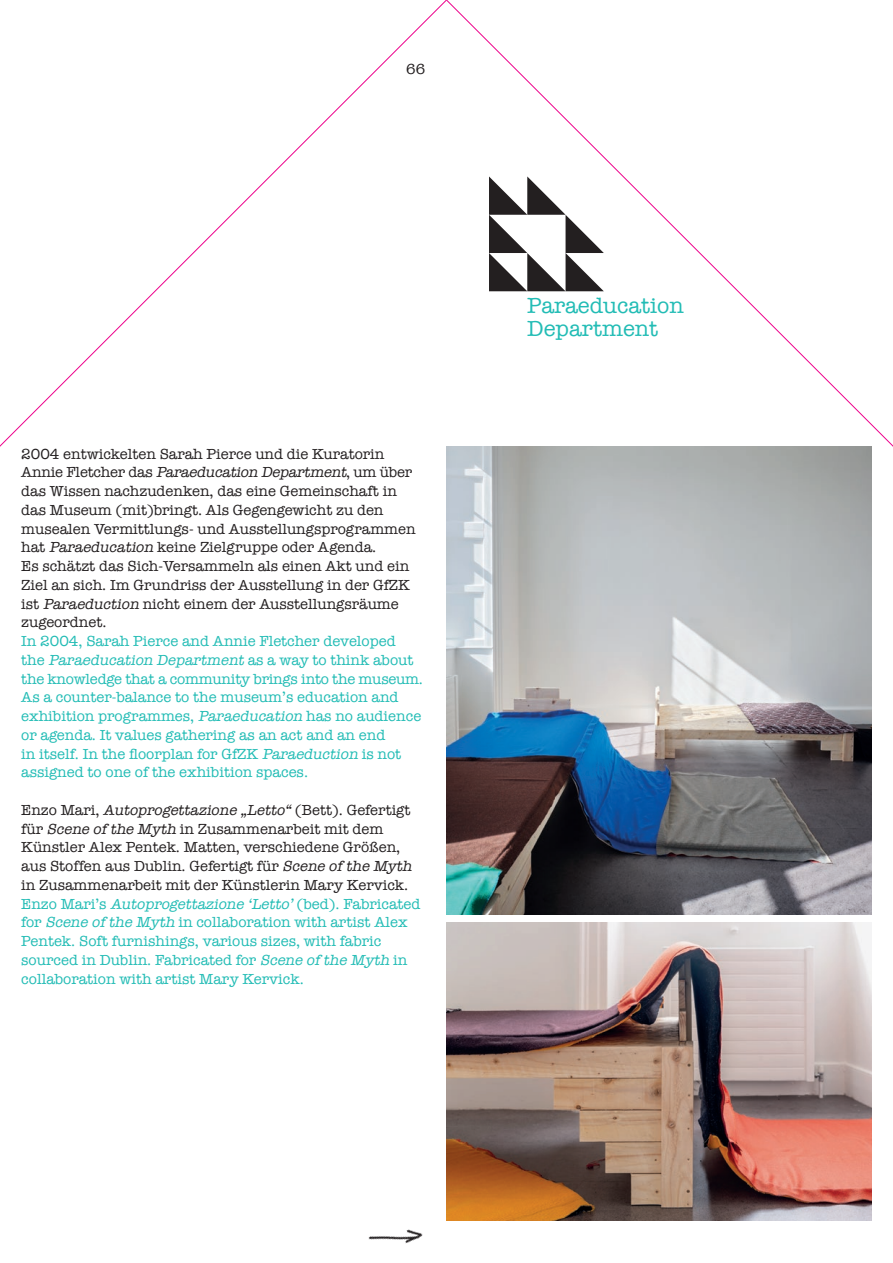
<style>
.page{position:relative;width:893px;height:1263px;background:#fff}
.page>*{position:absolute;margin:0;border:0;box-sizing:border-box;transform-origin:0 0}
.t1{font:22.5px/22.5px "American Typewriter";color:#22bcb5}
.t2{font:15px/18.8px "American Typewriter";color:#231f20}
.t3{font:15px/18.8px "American Typewriter";color:#22bcb5}
.s1{font-style:italic}
.s2{color:#22bcb5}
.s3{font-style:italic;color:#22bcb5}
</style>
<div class="page">
<img style="left:368px;top:1229px;width:55px;height:14px">
<img style="left:447px;top:460px;width:425px;height:454px">
<img style="left:446px;top:923px;width:426px;height:297px">
<svg style="left:448px;top:1px;width:445px;height:459px"></svg>
<svg style="left:0;top:0;width:448px;height:460px"></svg>
<p class="t2" style="left:406px;top:59px;width:21px">66</p>
<p class="t2" style="left:21px;top:444px;width:396px">2004 entwickelten Sarah Pierce und die Kuratorin<br>A n n i e F l e t c h e r d a s <span class="s1">Paraeducation Department</span>, u m üb e r das Wissen nachzudenken, das eine Gemeinschaft in das Museum (mit)bringt. Als Gegengewicht zu den musealen Vermittlungs- und Ausstellungsprogrammen hat <span class="s1">Paraeducation</span> keine Zielgruppe oder Agenda.<br>Es schätzt das Sich-Versammeln als einen Akt und ein Ziel an sich. Im Grundriss der Ausstellung in der GfZK ist <span class="s1">Paraeduction</span> nicht einem der Ausstellungsräume zugeordnet.</p>
<p class="t3" style="left:21px;top:631px;width:403px">In 2004, Sarah Pierce and Annie Fletcher developed<br>t h e <span class="s1">Paraeducation Department</span>a s a w ay t o t h i n k ab o u t the knowledge that a community brings into the museum.<br>As a counter-balance to the museum’s education and exhibition programmes, <span class="s1">Paraeducation</span> has no audience or agenda. It values gathering as an act and an end<br>in itself. In the floorplan for GfZK <span class="s1">Paraeduction</span> is not assigned to one of the exhibition spaces.</p>
<p class="t2" style="left:21px;top:800px;width:401px">E n z o M ari , <span class="s1">Autoprogettazione „Letto“</span>( B e tt ) . G e fe r t i gt für <span class="s1">Scene of the Myth</span> in Zusammenarbeit mit dem Künstler Alex Pentek. Matten, verschiedene Größen, aus Stoffen aus Dublin. Gefertigt für <span class="s1">Scene of the Myth </span>in Zusammenarbeit mit der Künstlerin Mary Kervick.<br><span class="s2">Enzo Mari’s</span> <span class="s3">Autoprogettazione ‘Letto’</span><span class="s2">(bed). Fabricated for</span> <span class="s3">Scene of the Myth</span> <span class="s2">in collaboration with artist Alex Pentek. Soft furnishings, various sizes, with fabric sourced in Dublin. Fabricated for</span> <span class="s3">Scene of the Myth</span> <span class="s2">in collaboration with artist Mary Kervick.</span></p>
<h1 class="t1" style="left:527px;top:294px;width:158px">Paraeducation<br>Department</h1>
</div>
